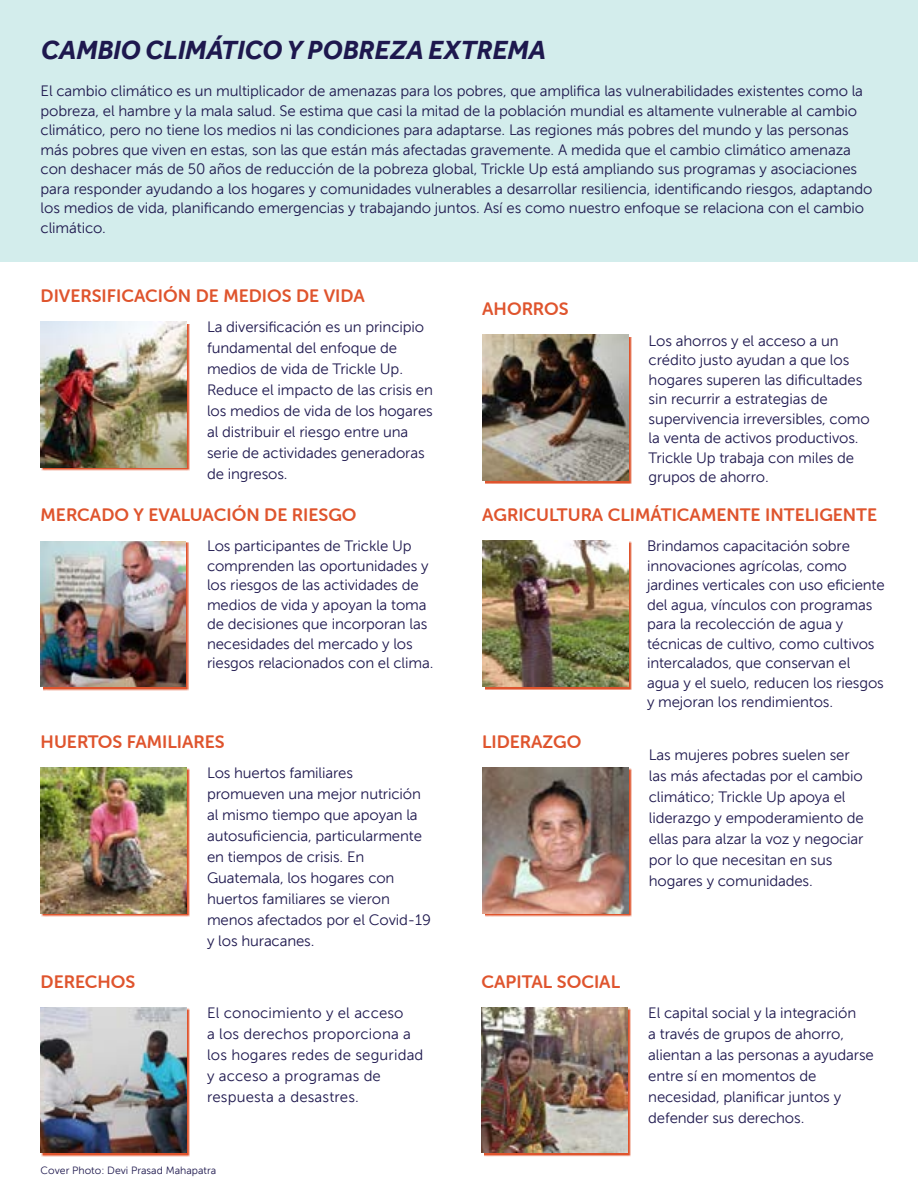
<style>
.page{position:relative;width:918px;height:1188px;background:#fff}
.page>*{position:absolute;margin:0;border:0;box-sizing:border-box;transform-origin:0 0}
.t1{font:italic 700 27px "Effra";color:#1e184e}
.t2{font:18px "Museo Sans Rounded 700";color:#df542d}
.t3{font:15px/19.5px "Museo Sans 300";letter-spacing:-.01em;color:#1e184e}
.t4{font:15px/21px "Museo Sans 300";letter-spacing:.01em;color:#1e184e}
.t5{font:10.5px "Museo Sans 300";color:#1e184e}
</style>
<div class="page">
<div style="left:0;top:0;width:918px;height:262px;background:#d3edec"></div>
<svg style="left:485px;top:542px;width:147px;height:148px"></svg>
<img style="left:482px;top:541px;width:146px;height:145px">
<svg style="left:42px;top:324px;width:148px;height:147px"></svg>
<img style="left:41px;top:321px;width:145px;height:146px">
<div style="left:485px;top:337px;width:147px;height:147px;background:linear-gradient(to right,#df542d,#df542d)"></div>
<img style="left:482px;top:335px;width:146px;height:146px">
<svg style="left:42px;top:768px;width:148px;height:149px"></svg>
<img style="left:41px;top:767px;width:145px;height:146px">
<div style="left:485px;top:768px;width:147px;height:149px;background:linear-gradient(to right,#df542d,#df542d)"></div>
<img style="left:482px;top:767px;width:146px;height:146px">
<svg style="left:42px;top:1008px;width:148px;height:149px"></svg>
<img style="left:41px;top:1007px;width:145px;height:146px">
<div style="left:484px;top:1008px;width:147px;height:149px;background:linear-gradient(to right,#df542d,#df542d)"></div>
<img style="left:482px;top:1007px;width:145px;height:146px">
<svg style="left:43px;top:542px;width:146px;height:148px"></svg>
<img style="left:41px;top:541px;width:144px;height:146px">
<h1 class="t1" style="left:40px;top:33px;width:507px">CAMBIO CLIMÁTICO Y POBREZA EXTREMA</h1>
<p class="t3" style="left:41px;top:82px;width:833px">El cambio climático es un multiplicador de amenazas para los pobres, que amplifica las vulnerabilidades existentes como la pobreza, el hambre y la mala salud. Se estima que casi la mitad de la población mundial es altamente vulnerable al cambio climático, pero no tiene los medios ni las condiciones para adaptarse. Las regiones más pobres del mundo y las personas más pobres que viven en estas, son las que están más afectadas gravemente. A medida que el cambio climático amenaza con deshacer más de 50 años de reducción de la pobreza global, Trickle Up está ampliando sus programas y asociaciones para responder ayudando a los hogares y comunidades vulnerables a desarrollar resiliencia, identificando riesgos, adaptando los medios de vida, planificando emergencias y trabajando juntos. Así es como nuestro enfoque se relaciona con el cambio climático.</p>
<p class="t2" style="left:41px;top:286px;width:326px">DIVERSIFICACIÓN DE MEDIOS DE VIDA</p>
<p class="t3" style="left:207px;top:316px;width:227px;line-height:21px">La diversificación es un principio fundamental del enfoque de medios de vida de Trickle Up.<br>Reduce el impacto de las crisis en los medios de vida de los hogares al distribuir el riesgo entre una serie de actividades generadoras de ingresos.</p>
<p class="t2" style="left:41px;top:505px;width:317px">MERCADO Y EVALUACIÓN DE RIESGO</p>
<p class="t3" style="left:207px;top:536px;width:228px">Los participantes de Trickle Up comprenden las oportunidades y los riesgos de las actividades de medios de vida y apoyan la toma de decisiones que incorporan las necesidades del mercado y los riesgos relacionados con el clima.</p>
<p class="t2" style="left:41px;top:732px;width:186px">HUERTOS FAMILIARES</p>
<p class="t2" style="left:41px;top:971px;width:96px">DERECHOS</p>
<p class="t3" style="left:207px;top:762px;width:225px;line-height:21px">Los huertos familiares promueven una mejor nutrición al mismo tiempo que apoyan la autosuficiencia, particularmente en tiempos de crisis. En<br>Guatemala, los hogares con huertos familiares se vieron menos afectados por el Covid-19 y los huracanes.</p>
<p class="t4" style="left:207px;top:1002px;width:218px">El conocimiento y el acceso<br>a los derechos proporciona a los hogares redes de seguridad y acceso a programas de respuesta a desastres.</p>
<p class="t5" style="left:41px;top:1165px;width:177px">Cover Photo: Devi Prasad Mahapatra</p>
<p class="t2" style="left:482px;top:299px;width:88px">AHORROS</p>
<p class="t3" style="left:649px;top:331px;width:223px">Los ahorros y el acceso a un crédito justo ayudan a que los hogares superen las dificultades sin recurrir a estrategias de supervivencia irreversibles, como la venta de activos productivos.<br>Trickle Up trabaja con miles de grupos de ahorro.</p>
<p class="t2" style="left:482px;top:505px;width:397px">AGRICULTURA CLIMÁTICAMENTE INTELIGENTE</p>
<p class="t3" style="left:647px;top:536px;width:239px">Brindamos capacitación sobre innovaciones agrícolas, como jardines verticales con uso eficiente del agua, vínculos con programas para la recolección de agua y técnicas de cultivo, como cultivos intercalados, que conservan el agua y el suelo, reducen los riesgos y mejoran los rendimientos.</p>
<p class="t2" style="left:482px;top:732px;width:101px">LIDERAZGO</p>
<p class="t3" style="left:649px;top:744px;width:216px;line-height:21px">Las mujeres pobres suelen ser las más afectadas por el cambio climático; Trickle Up apoya el liderazgo y empoderamiento de ellas para alzar la voz y negociar por lo que necesitan en sus hogares y comunidades.</p>
<p class="t2" style="left:482px;top:971px;width:140px">CAPITAL SOCIAL</p>
<p class="t3" style="left:648px;top:1002px;width:227px;line-height:21px">El capital social y la integración<br>a través de grupos de ahorro, alientan a las personas a ayudarse entre sí en momentos de necesidad, planificar juntos y defender sus derechos.</p>
</div>
